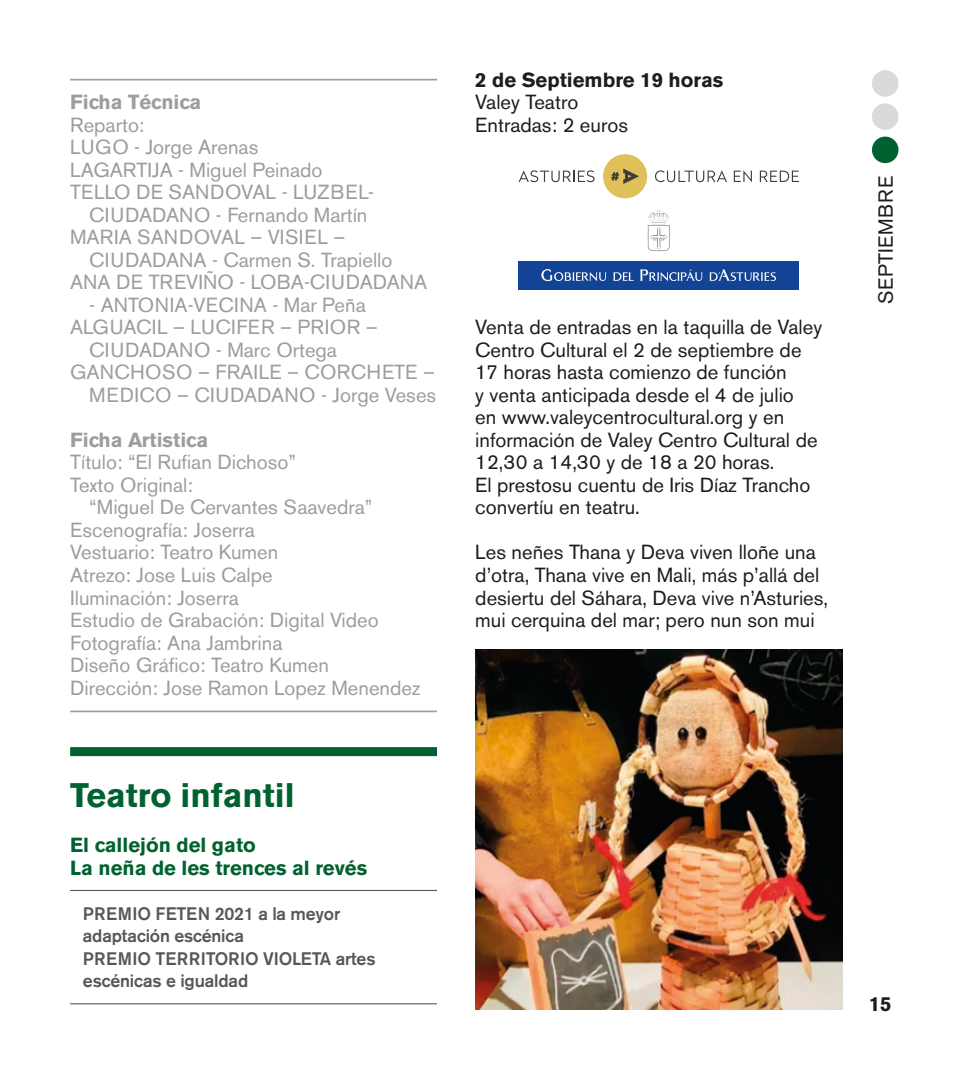
<style>
.page{position:relative;width:957px;height:1085px;background:#fff}
.page>*{position:absolute;margin:0;border:0;box-sizing:border-box;transform-origin:0 0}
.t1{font:700 33.75px "Akzidenz Grotesk BE";color:#006230}
.t2{font:20.25px/22.5px "Akzidenz Grotesk BE";color:#9d9d9d}
.t3{font:20.25px/22.5px "Akzidenz Grotesk BE";color:#1d1d1b}
.t4{font:20.25px "Akzidenz Grotesk BE";letter-spacing:.02em;color:#9d9d9d}
.t5{font:700 20.25px/22.5px "Akzidenz Grotesk BE";color:#006230}
.t6{font:700 20.25px "Akzidenz Grotesk BE";color:#9d9d9d}
.t7{font:700 20.25px "Akzidenz Grotesk BE";color:#1d1d1b}
.t8{font:20.25px "Akzidenz Grotesk BE";letter-spacing:.04em;color:#1d1d1b}
.t9{font:500 18px/22.5px "Akzidenz Grotesk BE";letter-spacing:-.01em;color:#575756}
</style>
<div class="page">
<div style="left:872px;top:136px;width:26px;height:27px;background:#006230;border-radius:50%"></div>
<div style="left:872px;top:103px;width:26px;height:27px;background:#dadada;border-radius:50%"></div>
<div style="left:872px;top:70px;width:26px;height:27px;background:#dadada;border-radius:50%"></div>
<hr style="left:70px;top:79px;width:367px;height:1px;background:#9d9d9d">
<hr style="left:70px;top:710px;width:367px;height:2px;background:#9d9d9d">
<div style="left:70px;top:747px;width:367px;height:9px;background:#006230"></div>
<hr style="left:70px;top:889px;width:367px;height:1px;background:#575756">
<hr style="left:70px;top:1003px;width:367px;height:1px;background:#575756">
<img style="left:475px;top:649px;width:367px;height:360px">
<div style="left:518px;top:261px;width:281px;height:28px;background:#134395"></div>
<svg style="left:613px;top:272px;width:20px;height:9px"></svg>
<svg style="left:541px;top:269px;width:65px;height:12px"></svg>
<svg style="left:640px;top:269px;width:62px;height:12px"></svg>
<svg style="left:709px;top:269px;width:67px;height:12px"></svg>
<svg style="left:648px;top:210px;width:21px;height:41px"></svg>
<div style="left:603px;top:154px;width:44px;height:44px;background:#e0c059;border-radius:50%"></div>
<svg style="left:611px;top:168px;width:28px;height:16px"></svg>
<svg style="left:518px;top:170px;width:76px;height:12px"></svg>
<svg style="left:655px;top:170px;width:72px;height:12px"></svg>
<svg style="left:734px;top:170px;width:18px;height:12px"></svg>
<svg style="left:760px;top:170px;width:39px;height:12px"></svg>
<p class="t6" style="left:70px;top:90px;width:133px">Ficha Técnica</p>
<p class="t2" style="left:70px;top:113px;width:76px">Reparto:</p>
<p class="t2" style="left:70px;top:136px;width:190px">LUGO - Jorge Arenas</p>
<p class="t2" style="left:70px;top:158px;width:254px">LAGARTIJA - Miguel Peinado</p>
<p class="t2" style="left:70px;top:181px;width:305px">TELLO DE SANDOVAL - LUZBEL-</p>
<p class="t2" style="left:89px;top:203px;width:280px">CIUDADANO - Fernando Martín</p>
<p class="t2" style="left:70px;top:226px;width:277px">MARIA SANDOVAL – VISIEL –</p>
<p class="t2" style="left:89px;top:248px;width:305px">CIUDADANA - Carmen S. Trapiello</p>
<p class="t2" style="left:70px;top:271px;width:358px">ANA DE TREVIÑO - LOBA-CIUDADANA</p>
<p class="t2" style="left:89px;top:293px;width:278px">- ANTONIA-VECINA - Mar Peña</p>
<p class="t4" style="left:70px;top:315px;width:309px">ALGUACIL – LUCIFER – PRIOR –</p>
<p class="t2" style="left:89px;top:338px;width:249px">CIUDADANO - Marc Ortega</p>
<p class="t4" style="left:70px;top:360px;width:366px">GANCHOSO – FRAILE – CORCHETE –</p>
<p class="t2" style="left:89px;top:383px;width:348px">MEDICO – CIUDADANO - Jorge Veses</p>
<p class="t6" style="left:70px;top:428px;width:139px">Ficha Artistica</p>
<p class="t2" style="left:70px;top:451px;width:227px">Título: “El Rufian Dichoso”<br>Texto Original:</p>
<p class="t2" style="left:70px;top:496px;width:352px;text-indent:19px">“Miguel De Cervantes Saavedra”<br>Escenografía: Joserra<br>Vestuario: Teatro Kumen<br>Atrezo: Jose Luis Calpe<br>Iluminación: Joserra<br>Estudio de Grabación: Digital Video<br>Fotografía: Ana Jambrina<br>Diseño Gráfico: Teatro Kumen<br>Dirección: Jose Ramon Lopez Menendez</p>
<h1 class="t1" style="left:70px;top:775px;width:226px">Teatro infantil</h1>
<p class="t5" style="left:70px;top:834px;width:298px">El callejón del gato<br>La neña de les trences al revés</p>
<p class="t9" style="left:83px;top:901px;width:294px">PREMIO FETEN 2021 a la meyor adaptación escénica<br>PREMIO TERRITORIO VIOLETA artes escénicas e igualdad</p>
<p class="t7" style="left:475px;top:68px;width:250px">2 de Septiembre 19 horas</p>
<p class="t3" style="left:475px;top:91px;width:154px">Valey Teatro<br>Entradas: 2 euros</p>
<p class="t3" style="left:475px;top:316px;width:348px">Venta de entradas en la taquilla de Valey Centro Cultural el 2 de septiembre de 17 horas hasta comienzo de función<br>y venta anticipada desde el 4 de julio<br>en www.valeycentrocultural.org y en información de Valey Centro Cultural de 12,30 a 14,30 y de 18 a 20 horas.<br>El prestosu cuentu de Iris Díaz Trancho convertíu en teatru.</p>
<p class="t3" style="left:475px;top:541px;width:354px">Les neñes Thana y Deva viven lloñe una d’otra, Thana vive en Mali, más p’allá del desiertu del Sáhara, Deva vive n’Asturies, mui cerquina del mar; pero nun son mui</p>
<p class="t8" style="left:874px;top:304px;width:129px;rotate:-90deg">SEPTIEMBRE</p>
<p class="t7" style="left:869px;top:991px;width:24px">15</p>
</div>
